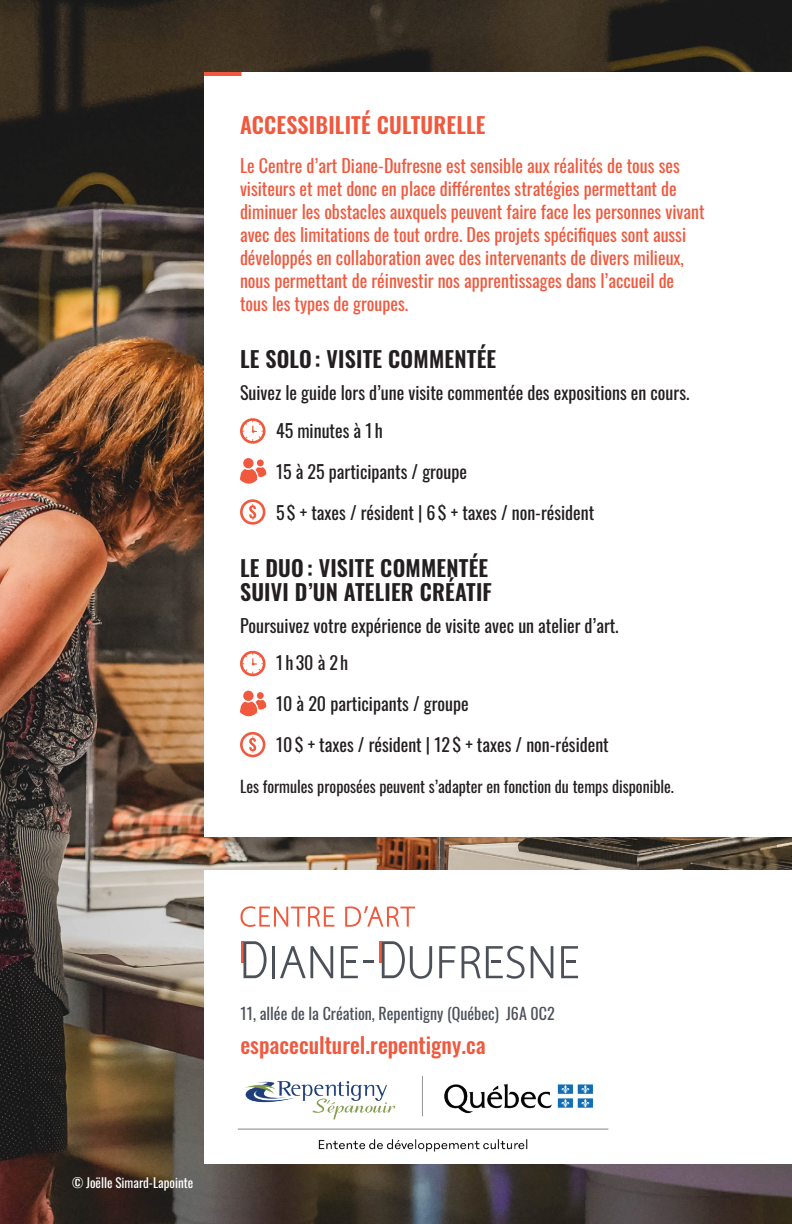
<style>
.page{position:relative;width:792px;height:1224px;background:#fff}
.page>*{position:absolute;margin:0;border:0;box-sizing:border-box;transform-origin:0 0}
.t1{font:600 22px/24px "Oswald";letter-spacing:.01em;color:#231f20}
.t2{font:500 22px "Oswald";color:#f0593e}
.t3{font:600 22px "Oswald";letter-spacing:.01em;color:#f0593e}
.t4{font:18px/23px "Oswald";color:#f0593e}
.t5{font:18px/37.4px "Oswald";color:#231f20}
.t6{font:16px "Oswald";color:#231f20}
.t7{font:16px "Oswald";color:#4c5159}
.t8{font:13px "Oswald";color:#fff}
</style>
<div class="page">
<img style="left:0;top:0;width:792px;height:1224px">
<div style="left:204px;top:870px;width:588px;height:294px;background:#fff"></div>
<div style="left:204px;top:72px;width:588px;height:765px;background:#fff"></div>
<svg style="left:240px;top:418px;width:26px;height:26px"></svg>
<div style="left:243px;top:458px;width:11px;height:10px;background:#f0593e;border-radius:50%"></div>
<div style="left:257px;top:460px;width:7px;height:6px;background:#f0593e;border-radius:50%"></div>
<svg style="left:240px;top:467px;width:27px;height:17px"></svg>
<div style="left:240px;top:499px;width:25px;height:26px;border:3px solid #f0593e;border-radius:50%"></div>
<svg style="left:249px;top:504px;width:7px;height:16px"></svg>
<svg style="left:240px;top:651px;width:26px;height:25px"></svg>
<div style="left:243px;top:691px;width:11px;height:10px;background:#f0593e;border-radius:50%"></div>
<div style="left:257px;top:692px;width:7px;height:7px;background:#f0593e;border-radius:50%"></div>
<svg style="left:240px;top:700px;width:27px;height:17px"></svg>
<div style="left:240px;top:732px;width:25px;height:25px;border:3px solid #f0593e;border-radius:50%"></div>
<svg style="left:249px;top:736px;width:7px;height:17px"></svg>
<hr style="left:204px;top:72px;width:37px;height:4px;background:#f0593e">
<svg style="left:240px;top:906px;width:94px;height:21px"></svg>
<svg style="left:345px;top:906px;width:70px;height:21px"></svg>
<hr style="left:241px;top:941px;width:3px;height:22px;background:#f0593e">
<hr style="left:379px;top:941px;width:3px;height:22px;background:#f0593e">
<hr style="left:272px;top:946px;width:3px;height:32px;background:#4c5159">
<svg style="left:561px;top:946px;width:17px;height:32px"></svg>
<svg style="left:439px;top:946px;width:16px;height:32px"></svg>
<svg style="left:462px;top:946px;width:63px;height:33px"></svg>
<svg style="left:531px;top:946px;width:22px;height:32px"></svg>
<svg style="left:341px;top:946px;width:33px;height:32px"></svg>
<svg style="left:244px;top:941px;width:23px;height:37px"></svg>
<svg style="left:382px;top:941px;width:50px;height:38px"></svg>
<svg style="left:280px;top:946px;width:53px;height:32px"></svg>
<img style="left:188px;top:1051px;width:421px;height:113px">
<p class="t3" style="left:240px;top:114px;width:247px">ACCESSIBILITÉ CULTURELLE</p>
<p class="t4" style="left:240px;top:152px;width:466px">Le Centre d’art Diane-Dufresne est sensible aux réalités de tous ses visiteurs et met donc en place différentes stratégies permettant de diminuer les obstacles auxquels peuvent faire face les personnes vivant avec des limitations de tout ordre. Des projets spécifiques sont aussi développés en collaboration avec des intervenants de divers milieux, nous permettant de réinvestir nos apprentissages dans l’accueil de tous les types de groupes.</p>
<p class="t1" style="left:240px;top:349px;width:258px">LE SOLO : VISITE COMMENTÉE</p>
<p class="t5" style="left:276px;top:372px;width:415px;text-indent:-36px">Suivez le guide lors d’une visite commentée des expositions en cours.<br>45 minutes à 1 h</p>
<p class="t5" style="left:276px;top:451px;width:193px">15 à 25 participants / groupe</p>
<p class="t5" style="left:276px;top:492px;width:320px">5 $ + taxes / résident | 6$ + taxes / non-résident</p>
<p class="t1" style="left:240px;top:557px;width:253px">LE DUO : VISITE COMMENTÉE<br>SUIVI D’UN ATELIER CRÉATIF</p>
<p class="t5" style="left:276px;top:605px;width:344px;text-indent:-36px">Poursuivez votre expérience de visite avec un atelier d’art.<br>1h30 à 2h</p>
<p class="t5" style="left:276px;top:683px;width:194px">10 à 20 participants / groupe</p>
<p class="t5" style="left:276px;top:725px;width:334px">10$ + taxes / résident | 12 $ + taxes / non-résident</p>
<p class="t6" style="left:240px;top:773px;width:435px">Les formules proposées peuvent s’adapter en fonction du temps disponible.</p>
<p class="t8" style="left:72px;top:1171px;width:123px">© Joëlle Simard-Lapointe</p>
<p class="t7" style="left:240px;top:999px;width:316px">11, allée de la Création, Repentigny (Québec) J6A 0C2</p>
<p class="t2" style="left:240px;top:1034px;width:247px">espaceculturel.repentigny.ca</p>
</div>
